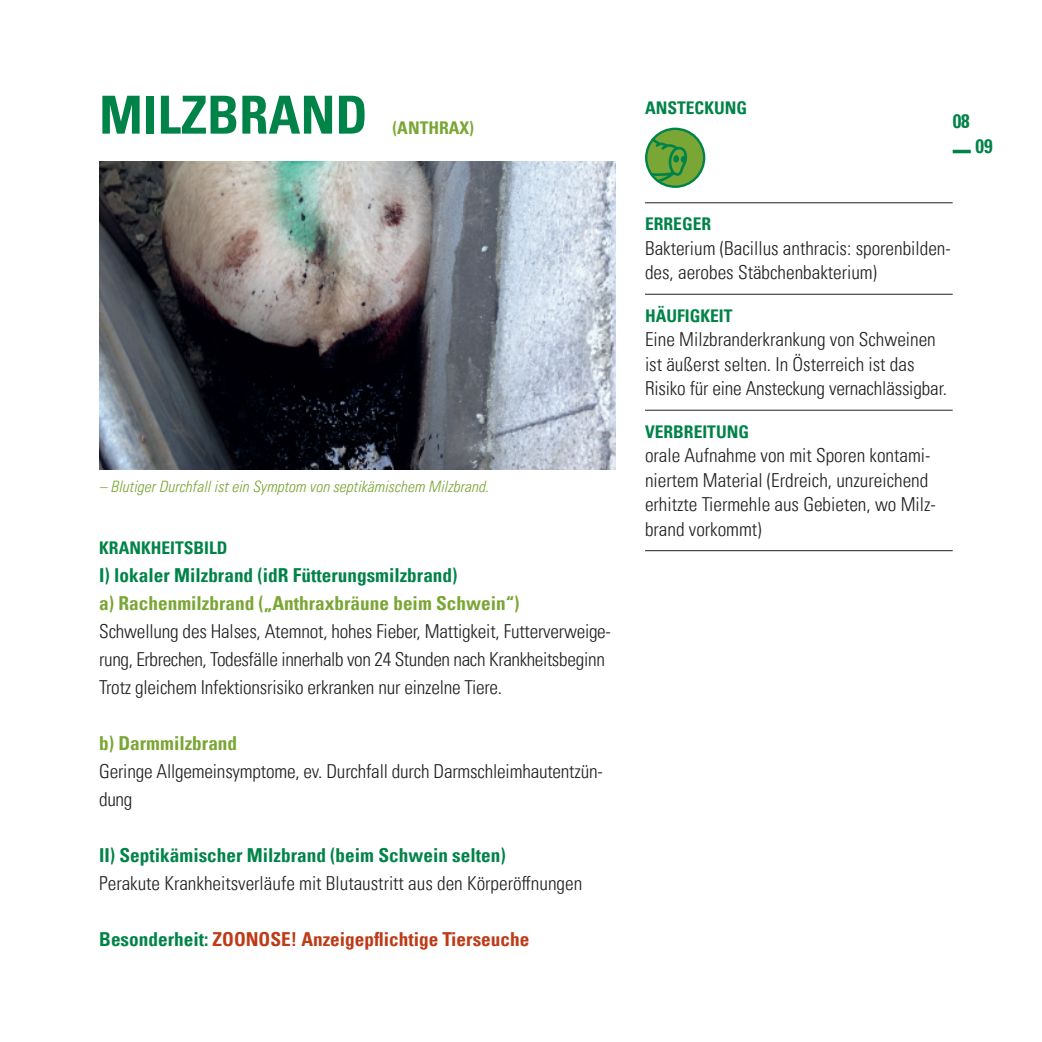
<style>
.page{position:relative;width:1042px;height:1042px;background:#fff}
.page>*{position:absolute;margin:0;border:0;box-sizing:border-box;transform-origin:0 0}
.t1{font:700 condensed 52.5px "Univers LT Pro";color:#008348}
.t2{font:300 condensed 19.25px/24.5px "Univers LT Pro";color:#231f20}
.t3{font:700 condensed 19.25px "Univers LT Pro";color:#008348}
.t4{font:700 condensed 19.25px "Univers LT Pro";color:#7aa635}
.t5{font:700 condensed 19.25px "Univers LT Pro";color:#bd3b17}
.t6{font:700 condensed 17.5px "Univers LT Pro";color:#008348}
.t7{font:700 condensed 17.5px "Univers LT Pro";color:#7aa635}
.t8{font:italic 300 condensed 15.75px "Univers LT Pro";color:#7aa635}
.s1{color:#008348}
</style>
<div class="page">
<img style="left:99px;top:162px;width:516px;height:308px">
<hr style="left:645px;top:294px;width:307px;height:1px;background:#231f20">
<hr style="left:645px;top:410px;width:307px;height:1px;background:#231f20">
<hr style="left:645px;top:550px;width:307px;height:1px;background:#231f20">
<hr style="left:645px;top:202px;width:307px;height:1px;background:#231f20">
<svg style="left:646px;top:129px;width:58px;height:58px"></svg>
<div style="left:645px;top:128px;width:60px;height:60px;border:2px solid #008348;border-radius:50%"></div>
<svg style="left:649px;top:136px;width:37px;height:48px;background:#5fa041"></svg>
<hr style="left:952px;top:150px;width:19px;height:3px;background:#008348">
<h1 class="t1" style="left:99px;top:83px;width:270px">MILZBRAND</h1>
<p class="t7" style="left:392px;top:117px;width:83px">(ANTHRAX)</p>
<p class="t8" style="left:99px;top:476px;width:391px">– Blutiger Durchfall ist ein Symptom von septikämischem Milzbrand.</p>
<p class="t6" style="left:99px;top:537px;width:130px">KRANKHEITSBILD</p>
<p class="t3" style="left:99px;top:563px;width:360px">I) lokaler Milzbrand (idR Fütterungsmilzbrand)</p>
<p class="t4" style="left:99px;top:591px;width:422px">a) Rachenmilzbrand („Anthraxbräune beim Schwein“)</p>
<p class="t2" style="left:99px;top:616px;width:513px;line-height:28px">Schwellung des Halses, Atemnot, hohes Fieber, Mattigkeit, Futterverweige&shy;rung, Erbrechen, Todesfälle innerhalb von 24 Stunden nach Krankheitsbeginn<br>Trotz gleichem Infektionsrisiko erkranken nur einzelne Tiere.</p>
<p class="t4" style="left:99px;top:731px;width:139px">b) Darmmilzbrand</p>
<p class="t2" style="left:99px;top:756px;width:505px;line-height:28px">Geringe Allgemeinsymptome, ev. Durchfall durch Darmschleimhautentzün&shy;dung</p>
<p class="t3" style="left:99px;top:843px;width:408px">II) Septikämischer Milzbrand (beim Schwein selten)</p>
<p class="t2" style="left:99px;top:870px;width:484px">Perakute Krankheitsverläufe mit Blutaustritt aus den Körperöffnungen</p>
<p class="t5" style="left:99px;top:927px;width:432px"><span class="s1">Besonderheit:</span> ZOONOSE! Anzeigepflichtige Tierseuche</p>
<p class="t6" style="left:645px;top:97px;width:104px">ANSTECKUNG</p>
<p class="t3" style="left:952px;top:109px;width:19px">08</p>
<p class="t3" style="left:975px;top:135px;width:19px">09</p>
<p class="t6" style="left:645px;top:213px;width:68px">ERREGER</p>
<p class="t2" style="left:645px;top:235px;width:307px">Bakterium (Bacillus anthracis: sporenbilden&shy;des, aerobes Stäbchenbakterium)</p>
<p class="t6" style="left:645px;top:305px;width:89px">HÄUFIGKEIT</p>
<p class="t2" style="left:645px;top:326px;width:304px">Eine Milzbranderkrankung von Schweinen ist äußerst selten. In Österreich ist das<br>Risiko für eine Ansteckung vernachlässigbar.</p>
<p class="t6" style="left:645px;top:421px;width:106px">VERBREITUNG</p>
<p class="t2" style="left:645px;top:442px;width:292px">orale Aufnahme von mit Sporen kontami&shy;niertem Material (Erdreich, unzureichend erhitzte Tiermehle aus Gebieten, wo Milz&shy;brand vorkommt)</p>
</div>
